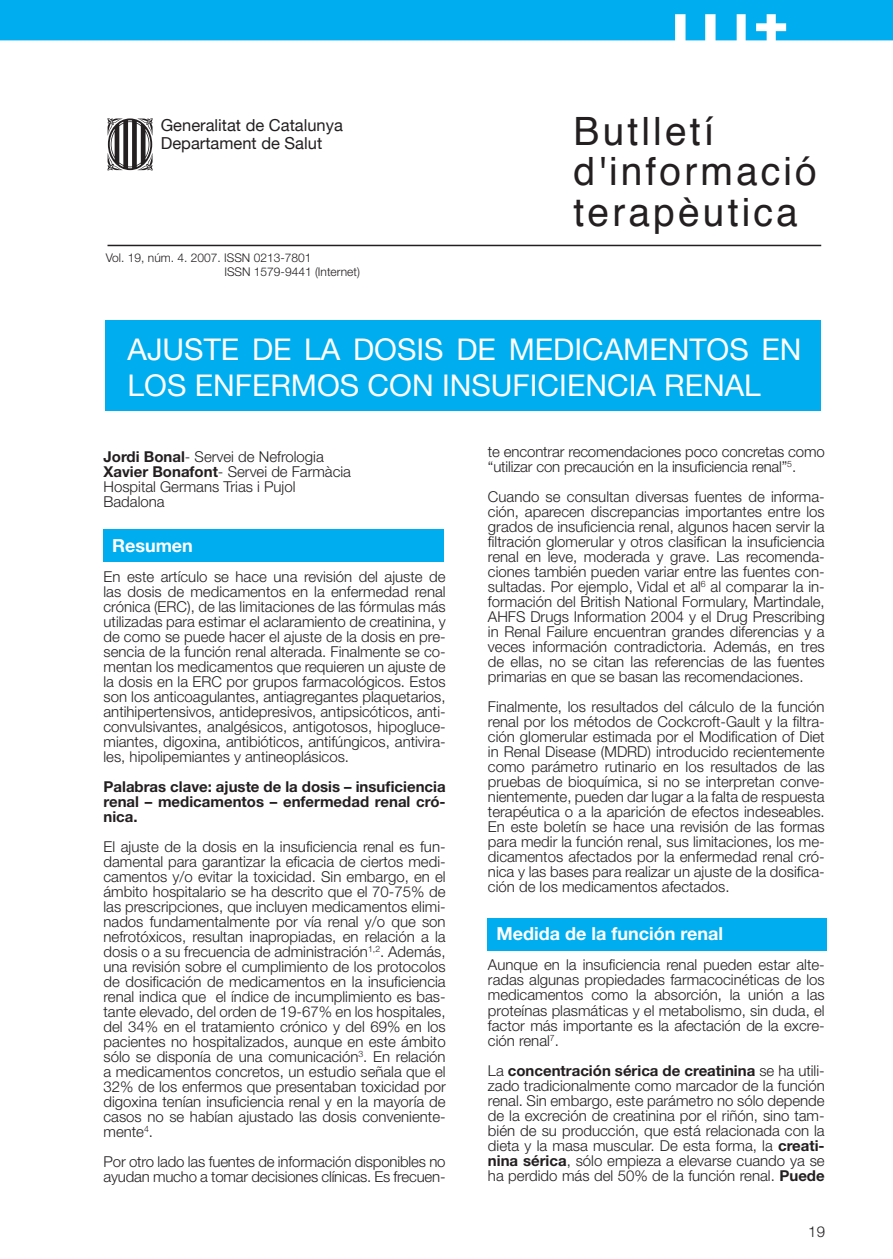
<style>
.page{position:relative;width:893px;height:1259px;background:#fff}
.page>*{position:absolute;margin:0;border:0;box-sizing:border-box;transform-origin:0 0}
.t1{font:39px/40.5px "Helvetica";letter-spacing:.08em;color:#231f20}
.t2{font:30px/36px "Helvetica Neue LT Std";color:#fff}
.t3{font:700 18px "Helvetica Neue LT Std";color:#fff}
.t4{font:16.5px/18px "Helvetica Neue";color:#231f20}
.t5{font:300 15px/15px "Helvetica Neue LT Std";color:#231f20;text-align:justify}
.t6{font:700 15px/15px "Helvetica Neue LT Std";color:#231f20;text-align:justify}
.t7{font:300 12px/14.4px "Helvetica Neue LT Std";color:#231f20}
.s1{font-weight:700}
</style>
<div class="page">
<div style="left:487px;top:918px;width:339px;height:33px;background:#00aeef"></div>
<div style="left:103px;top:529px;width:341px;height:33px;background:#00aeef"></div>
<hr style="left:108px;top:245px;width:713px;height:1px;background:#231f20">
<svg style="left:107px;top:118px;width:46px;height:53px"></svg>
<div style="left:105px;top:320px;width:716px;height:90px;background:#00aeef"></div>
<div style="left:0;top:0;width:893px;height:40px;background:#00aeef"></div>
<p class="t4" style="left:161px;top:116px;width:184px">Generalitat de Catalunya<br>Departament de Salut</p>
<p class="t7" style="left:224px;top:250px;width:137px;text-indent:-118px">Vol. 19, núm. 4. 2007. ISSN 0213-7801<br>ISSN 1579-9441 (Internet)</p>
<h1 class="t1" style="left:574px;top:112px;width:245px">Butlletí d'informació terapèutica</h1>
<h2 class="t2" style="left:128px;top:330px;width:675px">AJUSTE DE LA DOSIS DE MEDICAMENTOS EN<br>LOS ENFERMOS CON INSUFICIENCIA RENAL</h2>
<p class="t5" style="left:104px;top:448px;width:249px;text-align:left"><span class="s1">Jordi Bonal</span>- Servei de Nefrologia<br><span class="s1">Xavier Bonafont</span>- Servei de Farmàcia<br>Hospital Germans Trias i Pujol<br>Badalona</p>
<p class="t3" style="left:112px;top:534px;width:82px">Resumen</p>
<p class="t5" style="left:104px;top:568px;width:344px">En este artículo se hace una revisión del ajuste de las dosis de medicamentos en la enfermedad renal crónica (ERC), de las limitaciones de las fórmulas más utilizadas para estimar el aclaramiento de creatinina, y de como se puede hacer el ajuste de la dosis en pre&shy;sencia de la función renal alterada. Finalmente se co&shy;mentan los medicamentos que requieren un ajuste de la dosis en la ERC por grupos farmacológicos. Estos son los anticoagulantes, antiagregantes plaquetarios, antihipertensivos, antidepresivos, antipsicóticos, anti&shy;convulsivantes, analgésicos, antigotosos, hipogluce&shy;miantes, digoxina, antibióticos, antifúngicos, antivira&shy;les, hipolipemiantes y antineoplásicos.</p>
<p class="t6" style="left:104px;top:778px;width:344px">Palabras clave: ajuste de la dosis – insuficiencia renal – medicamentos – enfermedad renal cró&shy;nica.</p>
<p class="t5" style="left:104px;top:838px;width:344px">El ajuste de la dosis en la insuficiencia renal es fun&shy;damental para garantizar la eficacia de ciertos medi&shy;camentos y/o evitar la toxicidad. Sin embargo, en el ámbito hospitalario se ha descrito que el 70-75% de las prescripciones, que incluyen medicamentos elimi&shy;nados fundamentalmente por vía renal y/o que son nefrotóxicos, resultan inapropiadas, en relación a la dosis o a su frecuencia de administración<sup>1,2</sup>. Además, una revisión sobre el cumplimiento de los protocolos de dosificación de medicamentos en la insuficiencia renal indica que el índice de incumplimiento es bas&shy;tante elevado, del orden de 19-67% en los hospitales, del 34% en el tratamiento crónico y del 69% en los pacientes no hospitalizados, aunque en este ámbito sólo se disponía de una comunicación<sup>3</sup>. En relación a medicamentos concretos, un estudio señala que el 32% de los enfermos que presentaban toxicidad por digoxina tenían insuficiencia renal y en la mayoría de casos no se habían ajustado las dosis conveniente&shy;mente<sup>4</sup>.</p>
<p class="t5" style="left:104px;top:1153px;width:344px">Por otro lado las fuentes de información disponibles no ayudan mucho a tomar decisiones clínicas. Es frecuen-</p>
<p class="t5" style="left:488px;top:444px;width:338px">te encontrar recomendaciones poco concretas como “utilizar con precaución en la insuficiencia renal”<sup>5</sup>.</p>
<p class="t5" style="left:488px;top:489px;width:338px">Cuando se consultan diversas fuentes de informa&shy;ción, aparecen discrepancias importantes entre los grados de insuficiencia renal, algunos hacen servir la filtración glomerular y otros clasifican la insuficiencia renal en leve, moderada y grave. Las recomenda&shy;ciones también pueden variar entre las fuentes con&shy;sultadas. Por ejemplo, Vidal et al<sup>6</sup> al comparar la in&shy;formación del British National Formulary, Martindale, AHFS Drugs Information 2004 y el Drug Prescribing in Renal Failure encuentran grandes diferencias y a veces información contradictoria. Además, en tres de ellas, no se citan las referencias de las fuentes primarias en que se basan las recomendaciones.</p>
<p class="t5" style="left:488px;top:699px;width:338px">Finalmente, los resultados del cálculo de la función renal por los métodos de Cockcroft-Gault y la filtra&shy;ción glomerular estimada por el Modification of Diet in Renal Disease (MDRD) introducido recientemente como parámetro rutinario en los resultados de las pruebas de bioquímica, si no se interpretan conve&shy;nientemente, pueden dar lugar a la falta de respuesta terapéutica o a la aparición de efectos indeseables.<br>En este boletín se hace una revisión de las formas para medir la función renal, sus limitaciones, los me&shy;dicamentos afectados por la enfermedad renal cró&shy;nica y las bases para realizar un ajuste de la dosifica&shy;ción de los medicamentos afectados.</p>
<p class="t3" style="left:496px;top:923px;width:228px">Medida de la función renal</p>
<p class="t5" style="left:488px;top:957px;width:338px">Aunque en la insuficiencia renal pueden estar alte&shy;radas algunas propiedades farmacocinéticas de los medicamentos como la absorción, la unión a las proteínas plasmáticas y el metabolismo, sin duda, el factor más importante es la afectación de la excre&shy;ción renal<sup>7</sup>.</p>
<p class="t5" style="left:488px;top:1062px;width:338px">La <span class="s1">concentración sérica de creatinina</span> se ha utili&shy;zado tradicionalmente como marcador de la función renal. Sin embargo, este parámetro no sólo depende de la excreción de creatinina por el riñón, sino tam&shy;bién de su producción, que está relacionada con la dieta y la masa muscular. De esta forma, la <span class="s1">creati&shy;nina sérica</span>, sólo empieza a elevarse cuando ya se ha perdido más del 50% de la función renal. <span class="s1">Puede</span></p>
<p class="t5" style="left:808px;top:1223px;width:18px">19</p>
</div>
